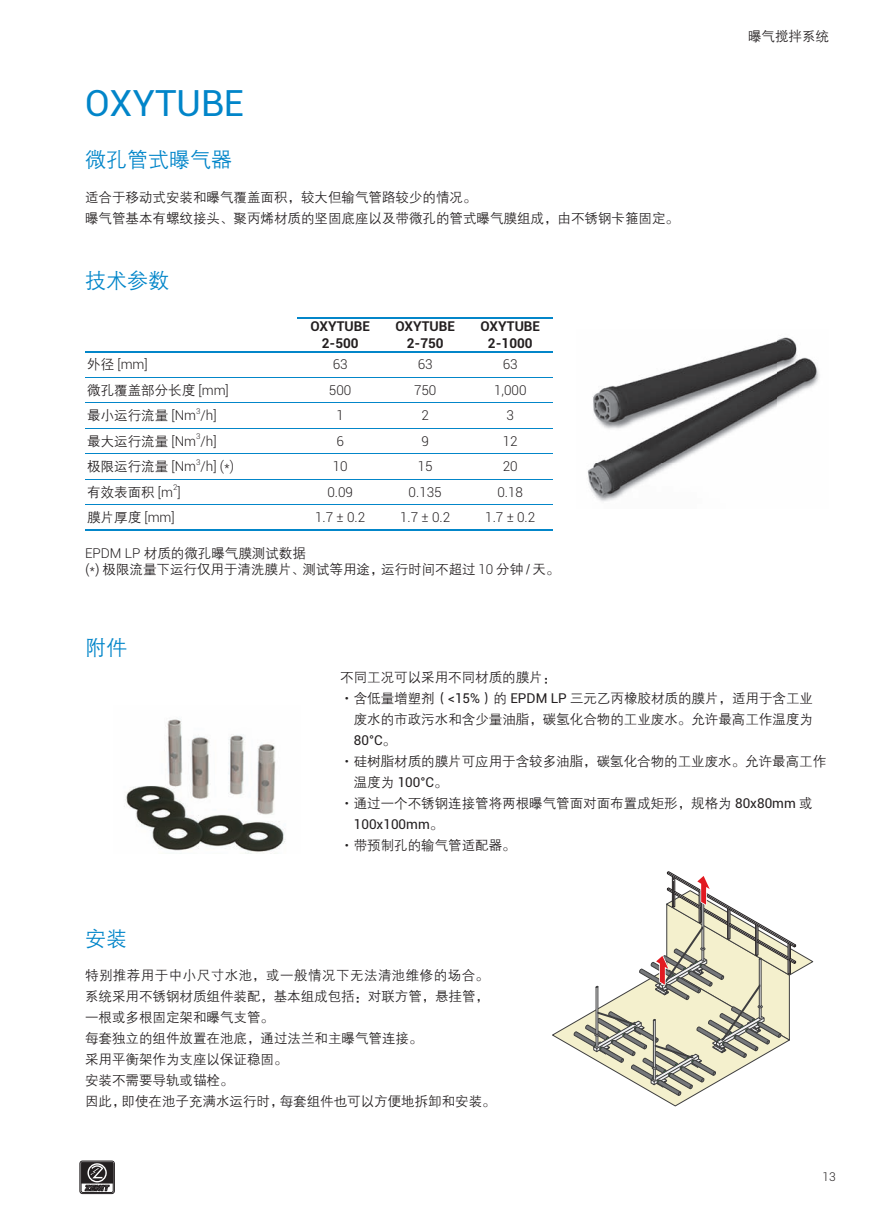
<style>
.page{position:relative;width:893px;height:1212px;background:#fff}
.page>*{position:absolute;margin:0;border:0;box-sizing:border-box;transform-origin:0 0}
.t1{font:36px "Roboto";color:#0185c9}
.t2{font:21px "FZZDXJW GB1 0";color:#0185c9}
.t3{font:13.5px/21px "FZZDXJW GB1 0";color:#231f20}
.t4{font:300 13.5px "Roboto";color:#231f20}
.t5{font:700 13.5px/16.2px "Roboto";color:#231f20;text-align:center}
.t6{font:13.5px "Roboto";color:#231f20}
.t7{font:13.5px "FZZDXJW GB1 0";color:#231f20}
.t8{font:300 12px "Roboto";color:#231f20}
.t9{font:300 7.8px "Roboto";color:#231f20}
.s1{font-family:"FZZDXJW GB1 0";font-weight:400}
.s2{font-family:"Roboto";font-weight:300}
.s3{font-family:"Roboto"}
.s4{font-family:"FZZDXJW GB1 0"}
</style>
<div class="page">
<div style="left:79px;top:1160px;width:36px;height:34px;border:1px solid #231f20;border-radius:3px"></div>
<div style="left:81px;top:1162px;width:32px;height:30px;border:1px solid #231f20;border-radius:2px"></div>
<svg style="left:81px;top:1162px;width:32px;height:29px"></svg>
<img style="left:587px;top:337px;width:233px;height:165px">
<svg style="left:552px;top:871px;width:261px;height:235px"></svg>
<hr style="left:85px;top:529px;width:213px;height:2px;background:#0386c9">
<hr style="left:298px;top:529px;width:85px;height:2px;background:#0386c9">
<hr style="left:383px;top:529px;width:85px;height:2px;background:#0386c9">
<hr style="left:468px;top:529px;width:85px;height:2px;background:#0386c9">
<hr style="left:85px;top:377px;width:213px;height:1px;background:#0386c9">
<hr style="left:298px;top:377px;width:85px;height:1px;background:#0386c9">
<hr style="left:383px;top:377px;width:85px;height:1px;background:#0386c9">
<hr style="left:468px;top:377px;width:85px;height:1px;background:#0386c9">
<hr style="left:85px;top:402px;width:213px;height:1px;background:#0386c9">
<hr style="left:298px;top:402px;width:85px;height:1px;background:#0386c9">
<hr style="left:383px;top:402px;width:85px;height:1px;background:#0386c9">
<hr style="left:468px;top:402px;width:85px;height:1px;background:#0386c9">
<hr style="left:85px;top:428px;width:213px;height:1px;background:#0386c9">
<hr style="left:298px;top:428px;width:85px;height:1px;background:#0386c9">
<hr style="left:383px;top:428px;width:85px;height:1px;background:#0386c9">
<hr style="left:468px;top:428px;width:85px;height:1px;background:#0386c9">
<hr style="left:85px;top:453px;width:213px;height:1px;background:#0386c9">
<hr style="left:298px;top:453px;width:85px;height:1px;background:#0386c9">
<hr style="left:383px;top:453px;width:85px;height:1px;background:#0386c9">
<hr style="left:468px;top:453px;width:85px;height:1px;background:#0386c9">
<hr style="left:85px;top:479px;width:213px;height:1px;background:#0386c9">
<hr style="left:298px;top:479px;width:85px;height:1px;background:#0386c9">
<hr style="left:383px;top:479px;width:85px;height:1px;background:#0386c9">
<hr style="left:468px;top:479px;width:85px;height:1px;background:#0386c9">
<hr style="left:85px;top:504px;width:213px;height:1px;background:#0386c9">
<hr style="left:298px;top:504px;width:85px;height:1px;background:#0386c9">
<hr style="left:383px;top:504px;width:85px;height:1px;background:#0386c9">
<hr style="left:468px;top:504px;width:85px;height:1px;background:#0386c9">
<hr style="left:85px;top:351px;width:213px;height:1px;background:#0386c9">
<hr style="left:298px;top:317px;width:85px;height:1px;background:#0386c9">
<hr style="left:298px;top:351px;width:85px;height:1px;background:#0386c9">
<hr style="left:383px;top:317px;width:85px;height:1px;background:#0386c9">
<hr style="left:383px;top:351px;width:85px;height:1px;background:#0386c9">
<hr style="left:468px;top:317px;width:85px;height:1px;background:#0386c9">
<hr style="left:468px;top:351px;width:85px;height:1px;background:#0386c9">
<img style="left:124px;top:719px;width:162px;height:134px">
<h1 class="t1" style="left:85px;top:78px;width:160px">OXYTUBE</h1>
<h2 class="t2" style="left:85px;top:149px;width:148px">微孔管式曝气器</h2>
<p class="t3" style="left:85px;top:187px;width:595px">适合于移动式安装和曝气覆盖面积，较大但输气管路较少的情况。<br>曝气管基本有螺纹接头、聚丙烯材质的坚固底座以及带微孔的管式曝气膜组成，由不锈钢卡箍固定。</p>
<h2 class="t2" style="left:85px;top:269px;width:85px">技术参数</h2>
<p class="t5" style="left:310px;top:318px;width:61px">OXYTUBE<br>2-500</p>
<p class="t5" style="left:395px;top:318px;width:61px">OXYTUBE<br>2-750</p>
<p class="t5" style="left:480px;top:318px;width:61px">OXYTUBE<br>2-1000</p>
<p class="t4" style="left:87px;top:355px;width:62px"><span class="s1">外径</span> [mm]</p>
<p class="t4" style="left:333px;top:355px;width:16px">63</p>
<p class="t4" style="left:418px;top:355px;width:16px">63</p>
<p class="t4" style="left:503px;top:355px;width:16px">63</p>
<p class="t3" style="left:87px;top:380px;width:143px">微孔覆盖部分长度 <span class="s2">[mm]</span></p>
<p class="t4" style="left:329px;top:381px;width:24px">500</p>
<p class="t4" style="left:414px;top:381px;width:24px">750</p>
<p class="t4" style="left:494px;top:381px;width:34px">1,000</p>
<p class="t3" style="left:87px;top:405px;width:131px">最小运行流量 <span class="s2">[Nm /h]</span></p>
<p class="t9" style="left:196px;top:406px;width:6px">3</p>
<p class="t4" style="left:336px;top:406px;width:9px">1</p>
<p class="t4" style="left:421px;top:406px;width:9px">2</p>
<p class="t4" style="left:506px;top:406px;width:9px">3</p>
<p class="t3" style="left:87px;top:431px;width:131px">最大运行流量 <span class="s2">[Nm /h]</span></p>
<p class="t9" style="left:196px;top:431px;width:6px">3</p>
<p class="t4" style="left:336px;top:432px;width:9px">6</p>
<p class="t4" style="left:421px;top:432px;width:9px">9</p>
<p class="t4" style="left:503px;top:432px;width:16px">12</p>
<p class="t4" style="left:87px;top:457px;width:149px"><span class="s1">极限运行流量</span> [Nm /h] (*)</p>
<p class="t9" style="left:196px;top:457px;width:6px">3</p>
<p class="t4" style="left:333px;top:457px;width:16px">10</p>
<p class="t4" style="left:418px;top:457px;width:16px">15</p>
<p class="t4" style="left:503px;top:457px;width:16px">20</p>
<p class="t9" style="left:173px;top:482px;width:6px">2</p>
<p class="t4" style="left:327px;top:483px;width:27px">0.09</p>
<p class="t4" style="left:409px;top:483px;width:35px">0.135</p>
<p class="t4" style="left:497px;top:483px;width:27px">0.18</p>
<p class="t3" style="left:87px;top:507px;width:89px">膜片厚度 <span class="s2">[mm]</span></p>
<p class="t4" style="left:315px;top:508px;width:52px">1.7 ± 0.2</p>
<p class="t4" style="left:400px;top:508px;width:52px">1.7 ± 0.2</p>
<p class="t4" style="left:485px;top:508px;width:52px">1.7 ± 0.2</p>
<p class="t3" style="left:87px;top:482px;width:95px">有效表面积 <span class="s2">[m ]</span></p>
<p class="t3" style="left:85px;top:545px;width:476px;line-height:16.2px"><span class="s2">EPDM LP</span> 材质的微孔曝气膜测试数据<br>(<span class="s2">*</span>) 极限流量下运行仅用于清洗膜片、测试等用途，运行时间不超过 <span class="s2">10</span> 分钟 / 天。</p>
<h2 class="t2" style="left:85px;top:636px;width:43px">附件</h2>
<p class="t7" style="left:748px;top:29px;width:82px">曝气搅拌系统</p>
<p class="t3" style="left:340px;top:667px;width:217px">不同工况可以采用不同材质的膜片：</p>
<p class="t3" style="left:340px;top:688px;width:474px">·含低量增塑剂（<span class="s3">&lt;15%</span>）的 <span class="s3">EPDM LP</span> 三元乙丙橡胶材质的膜片，适用于含工业</p>
<p class="t3" style="left:354px;top:709px;width:460px">废水的市政污水和含少量油脂，碳氢化合物的工业废水。允许最高工作温度为</p>
<p class="t6" style="left:354px;top:731px;width:44px">80°C<span class="s4">。</span></p>
<p class="t3" style="left:340px;top:751px;width:487px">·硅树脂材质的膜片可应用于含较多油脂，碳氢化合物的工业废水。允许最高工作</p>
<p class="t6" style="left:354px;top:773px;width:95px"><span class="s4">温度为</span> 100°C<span class="s4">。</span></p>
<p class="t3" style="left:340px;top:793px;width:474px">·通过一个不锈钢连接管将两根曝气管面对面布置成矩形，规格为 <span class="s3">80x80mm</span> 或</p>
<p class="t6" style="left:354px;top:815px;width:91px">100x100mm<span class="s4">。</span></p>
<p class="t3" style="left:340px;top:835px;width:177px">·带预制孔的输气管适配器。</p>
<h2 class="t2" style="left:85px;top:927px;width:43px">安装</h2>
<p class="t3" style="left:85px;top:966px;width:412px">特别推荐用于中小尺寸水池，或一般情况下无法清池维修的场合。系统采用不锈钢材质组件装配，基本组成包括：对联方管，悬挂管，一根或多根固定架和曝气支管。<br>每套独立的组件放置在池底，通过法兰和主曝气管连接。<br>采用平衡架作为支座以保证稳固。<br>安装不需要导轨或锚栓。<br>因此，即使在池子充满水运行时，每套组件也可以方便地拆卸和安装。</p>
<p class="t8" style="left:822px;top:1169px;width:15px">13</p>
</div>
